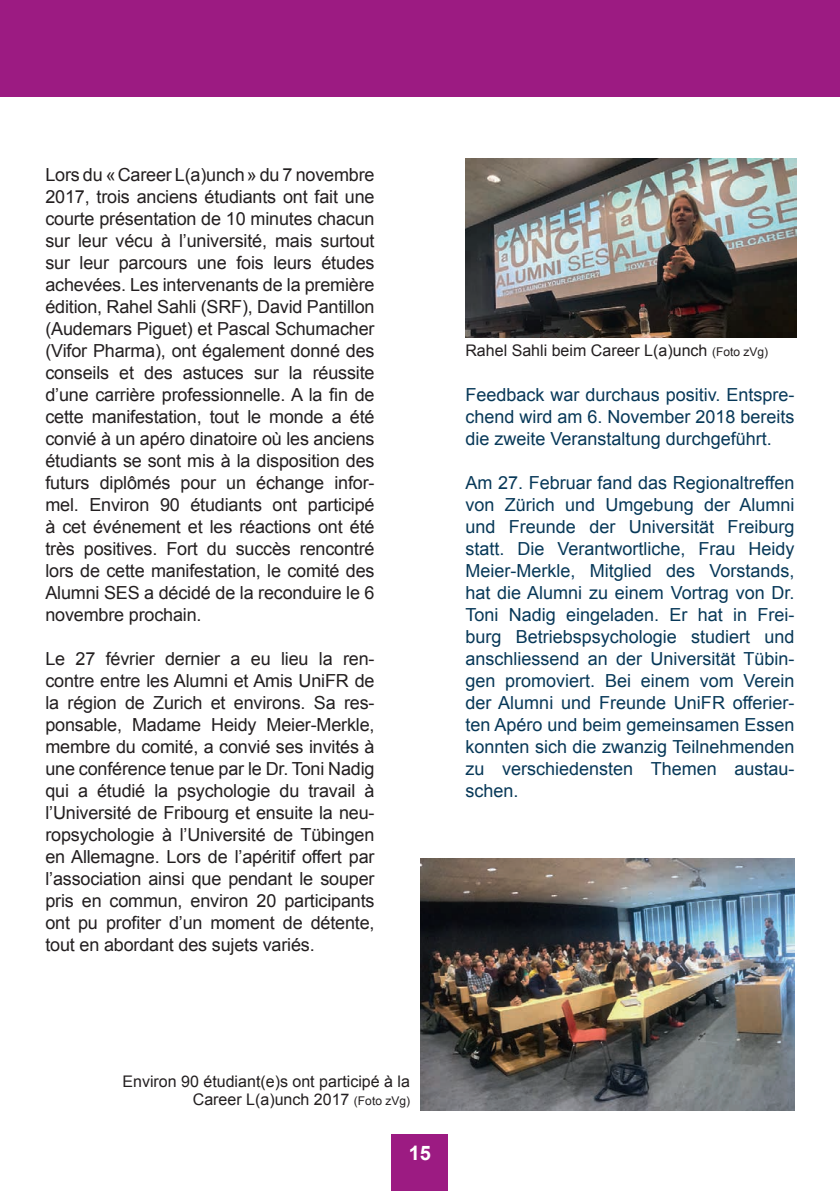
<style>
.page{position:relative;width:840px;height:1191px;background:#fff}
.page>*{position:absolute;margin:0;border:0;box-sizing:border-box;transform-origin:0 0}
.t1{font:700 20px "Arial";color:#fff}
.t2{font:18px/22px "Arial";letter-spacing:-.01em;color:#231f20;text-align:justify}
.t3{font:18px/22px "Arial";color:#073858;text-align:justify}
.t4{font:16px/18px "Arial";color:#231f20;text-align:right}
.s1{font-size:12px}
</style>
<div class="page">
<div style="left:0;top:0;width:839px;height:96px;background:#9c1b82"></div>
<div style="left:391px;top:1134px;width:57px;height:57px;background:#9c1b82"></div>
<img style="left:465px;top:159px;width:331px;height:178px">
<img style="left:420px;top:858px;width:374px;height:253px">
<p class="t2" style="left:45px;top:164px;width:330px">Lors du «Career L(a)unch» du 7 novembre 2017, trois anciens étudiants ont fait une courte présentation de 10 minutes chacun sur leur vécu à l’université, mais surtout sur leur parcours une fois leurs études achevées. Les intervenants de la première édition, Rahel Sahli (SRF), David Pantillon (Audemars Piguet) et Pascal Schumacher (Vifor Pharma), ont également donné des conseils et des astuces sur la réussite d’une carrière professionnelle. A la fin de cette manifestation, tout le monde a été convié à un apéro dinatoire où les anciens étudiants se sont mis à la disposition des futurs diplômés pour un échange infor&shy;mel. Environ 90 étudiants ont participé à cet événement et les réactions ont été très positives. Fort du succès rencontré lors de cette manifestation, le comité des Alumni SES a décidé de la reconduire le 6 novembre prochain.</p>
<p class="t2" style="left:45px;top:648px;width:330px">Le 27 février dernier a eu lieu la ren&shy;contre entre les Alumni et Amis UniFR de la région de Zurich et environs. Sa res&shy;ponsable, Madame Heidy Meier-Merkle, membre du comité, a convié ses invités à une conférence tenue par le Dr. Toni Nadig qui a étudié la psychologie du travail à l’Université de Fribourg et ensuite la neu&shy;ropsychologie à l’Université de Tübingen en Allemagne. Lors de l’apéritif offert par l’association ainsi que pendant le souper pris en commun, environ 20 participants ont pu profiter d’un moment de détente, tout en abordant des sujets variés.</p>
<p class="t4" style="left:465px;top:341px;width:304px">Rahel Sahli beim Career L(a)unch <span class="s1">(Foto zVg)</span></p>
<p class="t3" style="left:465px;top:384px;width:330px">Feedback war durchaus positiv. Entspre&shy;chend wird am 6. November 2018 bereits die zweite Veranstaltung durchgeführt.</p>
<p class="t3" style="left:465px;top:472px;width:330px">Am 27. Februar fand das Regionaltreffen von Zürich und Umgebung der Alumni und Freunde der Universität Freiburg statt. Die Verantwortliche, Frau Heidy Meier-Merkle, Mitglied des Vorstands, hat die Alumni zu einem Vortrag von Dr.<br>Toni Nadig eingeladen. Er hat in Frei&shy;burg Betriebspsychologie studiert und anschliessend an der Universität Tübin&shy;gen promoviert. Bei einem vom Verein der Alumni und Freunde UniFR offerier&shy;ten Apéro und beim gemeinsamen Essen konnten sich die zwanzig Teilnehmenden zu verschiedensten Themen austau&shy;schen.</p>
<p class="t4" style="left:122px;top:1072px;width:289px">Environ 90 étudiant(e)s ont participé à la<br>Career L(a)unch 2017 <span class="s1">(Foto zVg)</span></p>
<p class="t1" style="left:408px;top:1140px;width:24px">15</p>
</div>
